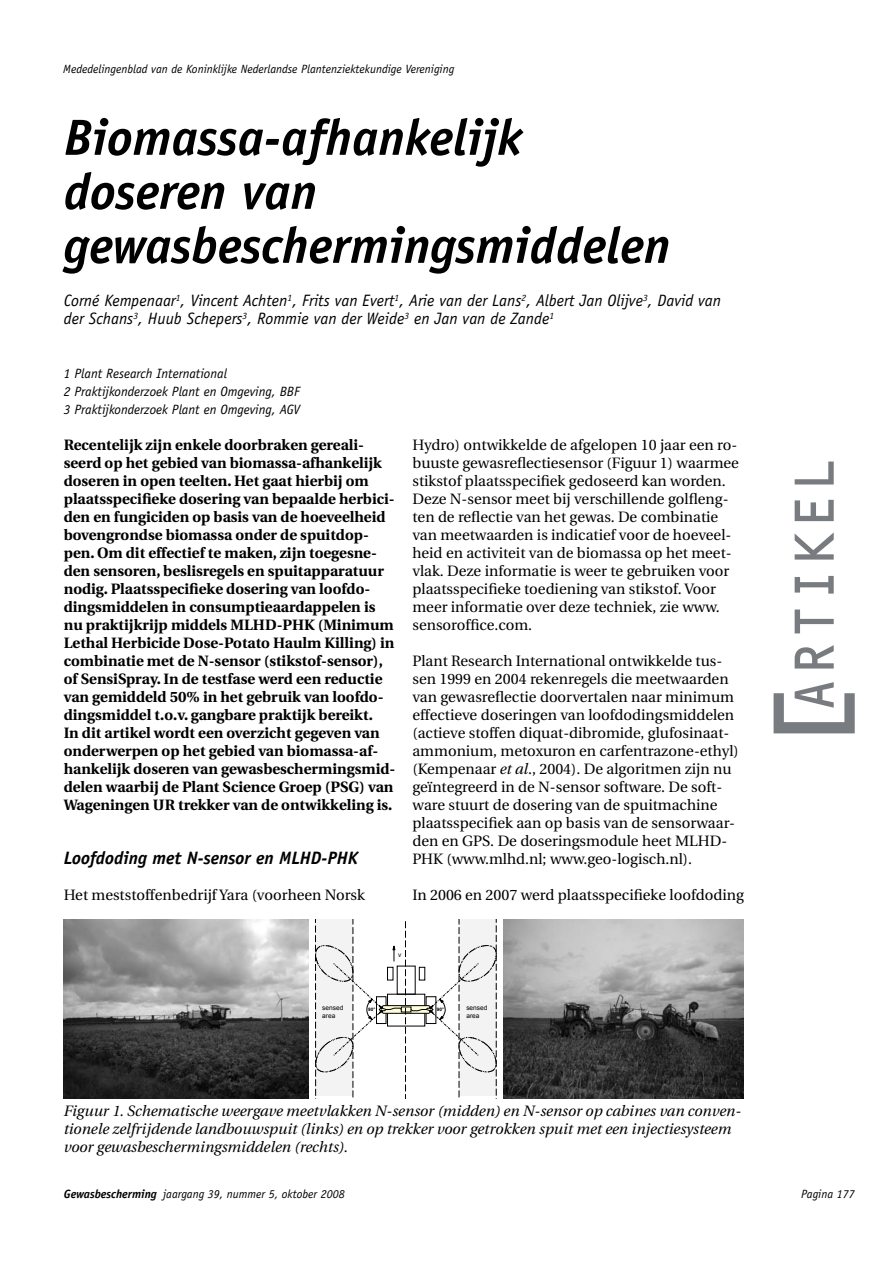
<style>
.page{position:relative;width:893px;height:1263px;background:#fff}
.page>*{position:absolute;margin:0;border:0;box-sizing:border-box;transform-origin:0 0}
.t1{font:109.5px "OCR C Regular";color:#787b7f}
.t2{font:57.6px "OCR C Regular";color:#787b7f;scale:.88 1}
.t3{font:italic 700 51px/54px "Officina Sans";color:#000}
.t4{font:italic 700 18px "Officina Sans";color:#000}
.t5{font:italic 16.5px/18px "Officina Sans";color:#000}
.t6{font:15px/18px "Utopia";color:#000}
.t7{font:700 15px/18px "Utopia";color:#000}
.t8{font:italic 15px/18px "Utopia";color:#000}
.t9{font:italic 13.5px/18px "Officina Sans";color:#000}
.t10{font:italic 12px "Officina Sans";color:#000}
.t11{font:6.6px/8.1px "Arial";color:#000}
.t12{font:700 4.65px "Arial";color:#000}
.s1{font-style:italic}
.s2{font-weight:700}
</style>
<div class="page">
<img style="left:64px;top:919px;width:245px;height:180px">
<img style="left:503px;top:919px;width:241px;height:179px">
<svg style="left:315px;top:919px;width:182px;height:179px"></svg>
<p class="t10" style="left:63px;top:62px;width:392px">Mededelingenblad van de Koninklijke Nederlandse Plantenziektekundige Vereniging</p>
<h3 class="t3" style="left:64px;top:110px;width:608px">Biomassa-afhankelijk doseren van gewasbeschermingsmiddelen</h3>
<p class="t5" style="left:64px;top:291px;width:659px">Corné Kempenaar<sup>1</sup>, Vincent Achten<sup>1</sup>, Frits van Evert<sup>1</sup>, Arie van der Lans<sup>2</sup>, Albert Jan Olijve<sup>3</sup>, David van der Schans<sup>3</sup>, Huub Schepers<sup>3</sup>, Rommie van der Weide<sup>3</sup> en Jan van de Zande<sup>1</sup></p>
<p class="t9" style="left:64px;top:364px;width:238px">1 Plant Research International<br>2 Praktijkonderzoek Plant en Omgeving, BBF<br>3 Praktijkonderzoek Plant en Omgeving, AGV</p>
<p class="t7" style="left:64px;top:436px;width:333px">Recentelijk zijn enkele doorbraken gereali&shy;seerd op het gebied van biomassa-afhankelijk doseren in open teelten. Het gaat hierbij om plaatsspecifieke dosering van bepaalde herbici&shy;den en fungiciden op basis van de hoeveelheid bovengrondse biomassa onder de spuitdop&shy;pen. Om dit effectief te maken, zijn toegesne&shy;den sensoren, beslisregels en spuitapparatuur nodig. Plaatsspecifieke dosering van loofdo&shy;dingsmiddelen in consumptieaardappelen is nu praktijkrijp middels MLHD-PHK (Minimum Lethal Herbicide Dose-Potato Haulm Killing) in combinatie met de N-sensor (stikstof-sensor), of SensiSpray. In de testfase werd een reductie van gemiddeld 50% in het gebruik van loofdo&shy;dingsmiddel t.o.v. gangbare praktijk bereikt.<br>In dit artikel wordt een overzicht gegeven van onderwerpen op het gebied van biomassa-af&shy;hankelijk doseren van gewasbeschermingsmid&shy;delen waarbij de Plant Science Groep (PSG) van Wageningen UR trekker van de ontwikkeling is.</p>
<p class="t4" style="left:64px;top:847px;width:296px">Loofdoding met N-sensor en MLHD-PHK</p>
<p class="t6" style="left:64px;top:886px;width:303px">Het meststoffenbedrijf Yara (voorheen Norsk</p>
<p class="t6" style="left:412px;top:436px;width:328px">Hydro) ontwikkelde de afgelopen 10 jaar een ro&shy;buuste gewasreflectiesensor (Figuur 1) waarmee stikstof plaatsspecifiek gedoseerd kan worden.<br>Deze N-sensor meet bij verschillende golfleng&shy;ten de reflectie van het gewas. De combinatie van meetwaarden is indicatief voor de hoeveel&shy;heid en activiteit van de biomassa op het meet&shy;vlak. Deze informatie is weer te gebruiken voor plaatsspecifieke toediening van stikstof. Voor meer informatie over deze techniek, zie www. sensoroffice.com.</p>
<p class="t6" style="left:412px;top:652px;width:328px">Plant Research International ontwikkelde tus&shy;sen 1999 en 2004 rekenregels die meetwaarden van gewasreflectie doorvertalen naar minimum effectieve doseringen van loofdodingsmiddelen (actieve stoffen diquat-dibromide, glufosinaat&shy;ammonium, metoxuron en carfentrazone-ethyl) (Kempenaar <span class="s1">et al</span>., 2004). De algoritmen zijn nu geïntegreerd in de N-sensor software. De soft&shy;ware stuurt de dosering van de spuitmachine plaatsspecifiek aan op basis van de sensorwaar&shy;den en GPS. De doseringsmodule heet MLHD-PHK (www.mlhd.nl; www.geo-logisch.nl).</p>
<p class="t6" style="left:412px;top:886px;width:333px">In 2006 en 2007 werd plaatsspecifieke loofdoding</p>
<p class="t11" style="left:322px;top:1004px;width:23px">sensed</p>
<p class="t12" style="left:368px;top:1007px;width:9px">90°</p>
<p class="t11" style="left:322px;top:1012px;width:15px">area</p>
<p class="t11" style="left:398px;top:951px;width:5px">v</p>
<p class="t12" style="left:437px;top:1007px;width:9px">90°</p>
<p class="t11" style="left:466px;top:1004px;width:23px">sensed area</p>
<h2 class="t2" style="left:788px;top:713px;width:294px;rotate:-90deg">ARTIKEL</h2>
<h1 class="t1" style="left:767px;top:753px;width:80px;rotate:-90deg">[</h1>
<p class="t8" style="left:64px;top:1102px;width:679px">Figuur 1. Schematische weergave meetvlakken N-sensor (midden) en N-sensor op cabines van conven&shy;tionele zelfrijdende landbouwspuit (links) en op trekker voor getrokken spuit met een injectiesysteem voor gewasbeschermingsmiddelen (rechts).</p>
<p class="t10" style="left:64px;top:1187px;width:282px"><span class="s2">Gewasbescherming</span> jaargang 39, nummer 5, oktober 2008</p>
<p class="t10" style="left:801px;top:1186px;width:55px">Pagina 177</p>
</div>
